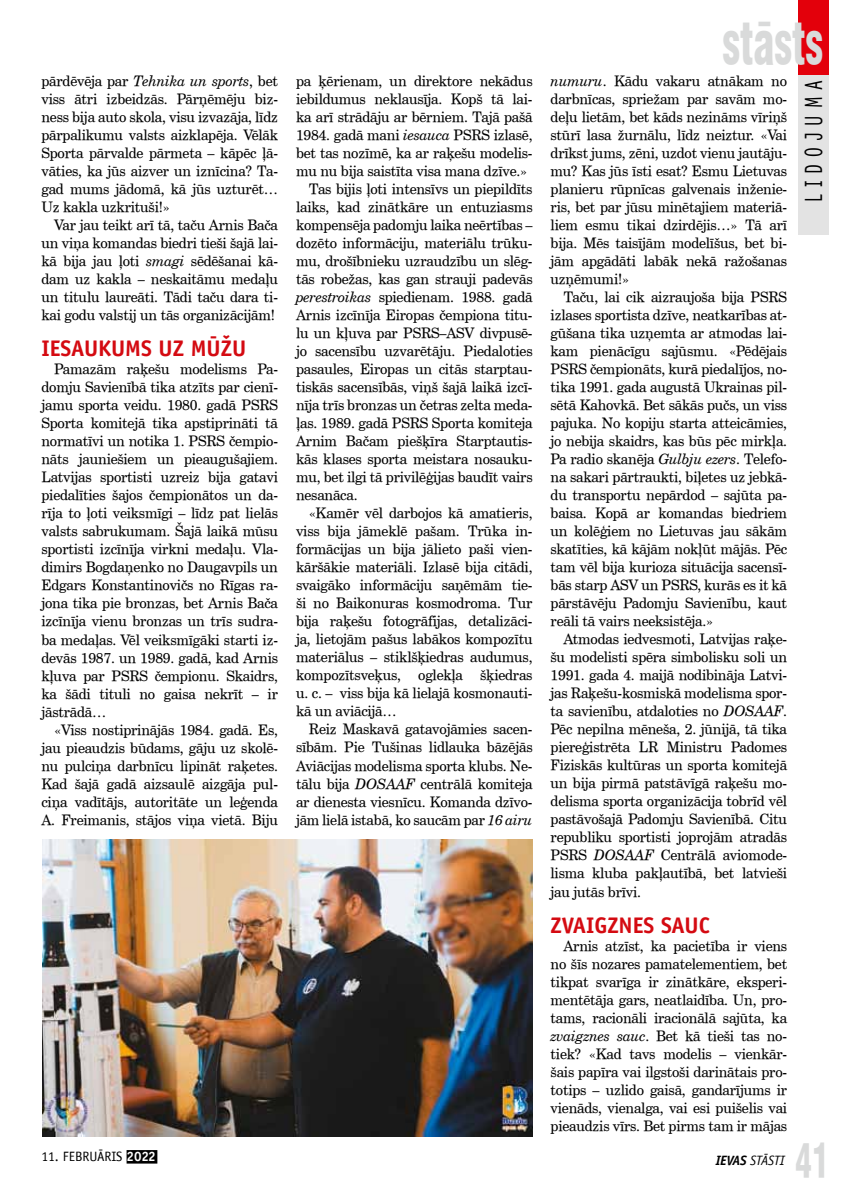
<style>
.page{position:relative;width:851px;height:1200px;background:#fff}
.page>*{position:absolute;margin:0;border:0;box-sizing:border-box;transform-origin:0 0}
.t1{font:900 condensed 57.6px "Swiss 721 TL";color:#d9dada;scale:.7 1}
.t2{font:900 condensed 45px "Swiss 721 TL";color:#d9dada;scale:.7 1}
.t3{font:24.9px "Officina Sans Std";letter-spacing:.4em;color:#000;scale:.7 1}
.t4{font:700 22.5px "Officina Sans Std";color:#d40a11}
.t5{font:14.25px/18px "Century Schoolbook TL";letter-spacing:-.015em;color:#000;text-align:justify}
.t6{font:13.5px "Officina Sans Std";color:#000}
.t7{font:italic 13.5px "Officina Sans Std";letter-spacing:-.015em;color:#000}
.s1{font-style:italic}
.s2{font-weight:700;color:#fff}
.s3{font-weight:700}
</style>
<div class="page">
<img style="left:43px;top:839px;width:490px;height:296px">
<div style="left:126px;top:1149px;width:31px;height:14px;background:#000"></div>
<div style="left:798px;top:72px;width:30px;height:163px;background:#e3e3e3"></div>
<div style="left:798px;top:0;width:30px;height:74px;background:#e3000b"></div>
<p class="t5" style="left:41px;top:72px;width:238px">pārdēvēja par <span class="s1">Tehnika un sports</span>, bet viss ātri izbeidzās. Pārņēmēju biz&shy;ness bija auto skola, visu izvazāja, līdz pārpalikumu valsts aizklapēja. Vēlāk Sporta pārvalde pārmeta – kāpēc ļā&shy;vāties, ka jūs aizver un iznīcina? Ta&shy;gad mums jādomā, kā jūs uzturēt… Uz kakla uzkrituši!»</p>
<p class="t5" style="left:41px;top:216px;width:238px;text-indent:13px">Var jau teikt arī tā, taču Arnis Bača un viņa komandas biedri tieši šajā lai&shy;kā bija jau ļoti <span class="s1">smagi</span> sēdēšanai kā&shy;dam uz kakla – neskaitāmu medaļu un titulu laureāti. Tādi taču dara ti&shy;kai godu valstij un tās organizācijām!</p>
<h3 class="t4" style="left:41px;top:334px;width:206px">IESAUKUMS UZ MŪŽU</h3>
<p class="t5" style="left:41px;top:360px;width:238px;text-indent:13px">Pamazām raķešu modelisms Pa&shy;domju Savienībā tika atzīts par cienī&shy;jamu sporta veidu. 1980. gadā PSRS Sporta komitejā tika apstiprināti tā normatīvi un notika 1. PSRS čempio&shy;nāts jauniešiem un pieaugušajiem.<br>Latvijas sportisti uzreiz bija gatavi piedalīties šajos čempionātos un da&shy;rīja to ļoti veiksmīgi – līdz pat lielās valsts sabrukumam. Šajā laikā mūsu sportisti izcīnīja virkni medaļu. Vla&shy;dimirs Bogdaņenko no Daugavpils un Edgars Konstantinovičs no Rīgas ra&shy;jona tika pie bronzas, bet Arnis Bača izcīnīja vienu bronzas un trīs sudra&shy;ba medaļas. Vēl veiksmīgāki starti iz&shy;devās 1987. un 1989. gadā, kad Arnis kļuva par PSRS čempionu. Skaidrs, ka šādi tituli no gaisa nekrīt – ir jāstrādā…</p>
<p class="t5" style="left:41px;top:720px;width:238px;text-indent:13px">«Viss nostiprinājās 1984. gadā. Es, jau pieaudzis būdams, gāju uz skolē&shy;nu pulciņa darbnīcu lipināt raķetes.<br>Kad šajā gadā aizsaulē aizgāja pul&shy;ciņa vadītājs, autoritāte un leģenda A. Freimanis, stājos viņa vietā. Biju</p>
<p class="t5" style="left:296px;top:72px;width:238px">pa ķērienam, un direktore nekādus</p>
<p class="t5" style="left:296px;top:90px;width:238px">iebildumus neklausīja. Kopš tā lai-</p>
<p class="t5" style="left:296px;top:108px;width:238px">ka arī strādāju ar bērniem. Tajā pašā</p>
<p class="t5" style="left:296px;top:126px;width:238px">1984. gadā mani <span class="s1">iesauca</span> PSRS izlasē,</p>
<p class="t5" style="left:296px;top:144px;width:238px">bet tas nozīmē, ka ar raķešu modelis-</p>
<p class="t5" style="left:296px;top:162px;width:232px">mu nu bija saistīta visa mana dzīve.»</p>
<p class="t5" style="left:309px;top:180px;width:225px">Tas bijis ļoti intensīvs un piepildīts</p>
<p class="t5" style="left:296px;top:198px;width:238px">laiks, kad zinātkāre un entuziasms</p>
<p class="t5" style="left:296px;top:216px;width:238px">kompensēja padomju laika neērtības –</p>
<p class="t5" style="left:296px;top:234px;width:238px">dozēto informāciju, materiālu trūku-</p>
<p class="t5" style="left:296px;top:252px;width:238px">mu, drošībnieku uzraudzību un slēg-</p>
<p class="t5" style="left:296px;top:270px;width:238px">tās robežas, kas gan strauji padevās</p>
<p class="t5" style="left:296px;top:288px;width:238px"><span class="s1">perestroikas</span> spiedienam. 1988. gadā</p>
<p class="t5" style="left:296px;top:306px;width:238px">Arnis izcīnīja Eiropas čempiona titu-</p>
<p class="t5" style="left:296px;top:324px;width:238px">lu un kļuva par PSRS–ASV divpusē-</p>
<p class="t5" style="left:296px;top:342px;width:238px">jo sacensību uzvarētāju. Piedaloties</p>
<p class="t5" style="left:296px;top:360px;width:238px">pasaules, Eiropas un citās starptau-</p>
<p class="t5" style="left:296px;top:378px;width:238px">tiskās sacensībās, viņš šajā laikā izcī-</p>
<p class="t5" style="left:296px;top:396px;width:238px">nīja trīs bronzas un četras zelta meda-</p>
<p class="t5" style="left:296px;top:414px;width:238px">ļas. 1989. gadā PSRS Sporta komiteja</p>
<p class="t5" style="left:296px;top:432px;width:238px">Arnim Bačam piešķīra Starptautis-</p>
<p class="t5" style="left:296px;top:450px;width:238px">kās klases sporta meistara nosauku-</p>
<p class="t5" style="left:296px;top:468px;width:238px">mu, bet ilgi tā privilēģijas baudīt vairs</p>
<p class="t5" style="left:296px;top:486px;width:63px">nesanāca.</p>
<p class="t5" style="left:309px;top:504px;width:225px">«Kamēr vēl darbojos kā amatieris,</p>
<p class="t5" style="left:296px;top:522px;width:238px">viss bija jāmeklē pašam. Trūka in-</p>
<p class="t5" style="left:296px;top:540px;width:238px">formācijas un bija jālieto paši vien-</p>
<p class="t5" style="left:296px;top:558px;width:238px">kāršākie materiāli. Izlasē bija citādi,</p>
<p class="t5" style="left:296px;top:576px;width:238px">svaigāko informāciju saņēmām tie-</p>
<p class="t5" style="left:296px;top:594px;width:238px">ši no Baikonuras kosmodroma. Tur</p>
<p class="t5" style="left:296px;top:612px;width:238px">bija raķešu fotogrāfijas, detalizāci-</p>
<p class="t5" style="left:296px;top:630px;width:238px">ja, lietojām pašus labākos kompozītu</p>
<p class="t5" style="left:296px;top:648px;width:238px">materiālus – stiklšķiedras audumus,</p>
<p class="t5" style="left:296px;top:666px;width:238px">kompozītsveķus, oglekļa šķiedras</p>
<p class="t5" style="left:296px;top:684px;width:238px">u. c. – viss bija kā lielajā kosmonauti-</p>
<p class="t5" style="left:296px;top:702px;width:102px">kā un aviācijā…</p>
<p class="t5" style="left:309px;top:720px;width:225px">Reiz Maskavā gatavojāmies sacen-</p>
<p class="t5" style="left:296px;top:738px;width:238px">sībām. Pie Tušinas lidlauka bāzējās</p>
<p class="t5" style="left:296px;top:756px;width:238px">Aviācijas modelisma sporta klubs. Ne-</p>
<p class="t5" style="left:296px;top:774px;width:238px">tālu bija <span class="s1">DOSAAF</span> centrālā komiteja</p>
<p class="t5" style="left:296px;top:792px;width:238px">ar dienesta viesnīcu. Komanda dzīvo-</p>
<p class="t5" style="left:296px;top:810px;width:238px">jām lielā istabā, ko saucām par <span class="s1">16 airu</span></p>
<h1 class="t1" style="left:722px;top:8px;width:145px">stāsts</h1>
<p class="t5" style="left:550px;top:72px;width:238px"><span class="s1">numuru</span>. Kādu vakaru atnākam no darbnīcas, spriežam par savām mo&shy;deļu lietām, bet kāds nezināms vīriņš stūrī lasa žurnālu, līdz neiztur. «Vai drīkst jums, zēni, uzdot vienu jautāju&shy;mu? Kas jūs īsti esat? Esmu Lietuvas planieru rūpnīcas galvenais inženie&shy;ris, bet par jūsu minētajiem materiā&shy;liem esmu tikai dzirdējis…» Tā arī bija. Mēs taisījām modelīšus, bet bi&shy;jām apgādāti labāk nekā ražošanas uzņēmumi!»</p>
<p class="t5" style="left:550px;top:288px;width:238px;text-indent:13px">Taču, lai cik aizraujoša bija PSRS izlases sportista dzīve, neatkarības at&shy;gūšana tika uzņemta ar atmodas lai&shy;kam pienācīgu sajūsmu. «Pēdējais PSRS čempionāts, kurā piedalījos, no&shy;tika 1991. gada augustā Ukrainas pil&shy;sētā Kahovkā. Bet sākās pučs, un viss pajuka. No kopiju starta atteicāmies, jo nebija skaidrs, kas būs pēc mirkļa.<br>Pa radio skanēja <span class="s1">Gulbju ezers</span>. Telefo&shy;na sakari pārtraukti, biļetes uz jebkā&shy;du transportu nepārdod – sajūta pa&shy;baisa. Kopā ar komandas biedriem un kolēģiem no Lietuvas jau sākām skatīties, kā kājām nokļūt mājās. Pēc tam vēl bija kurioza situācija sacensī&shy;bās starp ASV un PSRS, kurās es it kā pārstāvēju Padomju Savienību, kaut reāli tā vairs neeksistēja.»</p>
<p class="t5" style="left:550px;top:630px;width:238px;text-indent:13px">Atmodas iedvesmoti, Latvijas raķe&shy;šu modelisti spēra simbolisku soli un 1991. gada 4. maijā nodibināja Latvi&shy;jas Raķešu-kosmiskā modelisma spor&shy;ta savienību, atdaloties no <span class="s1">DOSAAF</span>.<br>Pēc nepilna mēneša, 2. jūnijā, tā tika piereģistrēta LR Ministru Padomes Fiziskās kultūras un sporta komitejā un bija pirmā patstāvīgā raķešu mo&shy;delisma sporta organizācija tobrīd vēl pastāvošajā Padomju Savienībā. Citu republiku sportisti joprojām atradās PSRS <span class="s1">DOSAAF</span> Centrālā aviomode&shy;lisma kluba pakļautībā, bet latvieši jau jutās brīvi.</p>
<h3 class="t4" style="left:550px;top:910px;width:161px">ZVAIGZNES SAUC</h3>
<p class="t5" style="left:550px;top:936px;width:238px;text-indent:13px">Arnis atzīst, ka pacietība ir viens no šīs nozares pamatelementiem, bet tikpat svarīga ir zinātkāre, eksperi&shy;mentētāja gars, neatlaidība. Un, pro&shy;tams, racionāli iracionālā sajūta, ka <span class="s1">zvaigznes sauc</span>. Bet kā tieši tas no&shy;tiek? «Kad tavs modelis – vienkār&shy;šais papīra vai ilgstoši darinātais pro&shy;totips – uzlido gaisā, gandarījums ir vienāds, vienalga, vai esi puišelis vai pieaudzis vīrs. Bet pirms tam ir mājas</p>
<h3 class="t3" style="left:799px;top:202px;width:173px;rotate:-90deg">lid ojuma</h3>
<p class="t6" style="left:41px;top:1148px;width:115px">11. FEBRUāris <span class="s2">2022</span></p>
<h2 class="t2" style="left:795px;top:1132px;width:50px">41</h2>
<p class="t7" style="left:715px;top:1152px;width:71px"><span class="s3">IEVAS</span> StĀsti</p>
</div>
